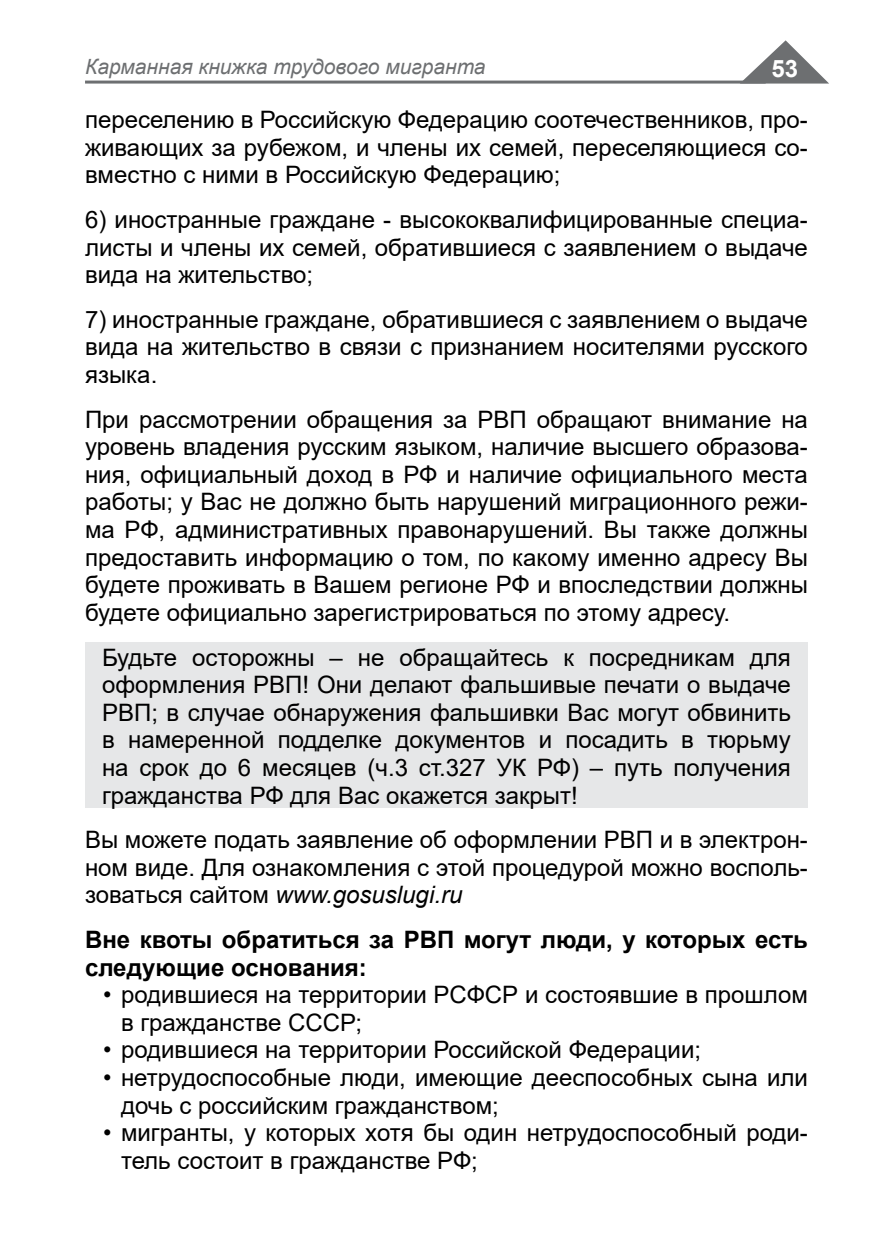
<style>
.page{position:relative;width:893px;height:1259px;background:#fff}
.page>*{position:absolute;margin:0;border:0;box-sizing:border-box;transform-origin:0 0}
.t1{font:24px/27.6px "Arial";color:#000;text-align:justify}
.t2{font:700 24px/27.6px "Arial";color:#000}
.t3{font:700 24px "Arial";color:#fff}
.t4{font:italic 21px "Arial";color:#6d6f71}
.s1{font-style:italic}
</style>
<div class="page">
<svg style="left:740px;top:40px;width:89px;height:44px"></svg>
<hr style="left:85px;top:81px;width:681px;height:3px;background:#6d6f71">
<div style="left:85px;top:642px;width:723px;height:166px;background:#e6e7e8"></div>
<p class="t4" style="left:85px;top:53px;width:402px">Карманная книжка трудового мигранта</p>
<p class="t3" style="left:771px;top:51px;width:28px">53</p>
<p class="t1" style="left:85px;top:106px;width:724px">переселению в Российскую Федерацию соотечественников, про&shy;живающих за рубежом, и члены их семей, переселяющиеся со&shy;вместно с ними в Российскую Федерацию;</p>
<p class="t1" style="left:85px;top:205px;width:724px">6) иностранные граждане - высококвалифицированные специа&shy;листы и члены их семей, обратившиеся с заявлением о выдаче вида на жительство;</p>
<p class="t1" style="left:85px;top:305px;width:724px">7) иностранные граждане, обратившиеся с заявлением о выдаче вида на жительство в связи с признанием носителями русского языка.</p>
<p class="t1" style="left:85px;top:405px;width:724px">При рассмотрении обращения за РВП обращают внимание на уровень владения русским языком, наличие высшего образова&shy;ния, официальный доход в РФ и наличие официального места работы; у Вас не должно быть нарушений миграционного режи&shy;ма РФ, административных правонарушений. Вы также должны предоставить информацию о том, по какому именно адресу Вы будете проживать в Вашем регионе РФ и впоследствии должны будете официально зарегистрироваться по этому адресу.</p>
<p class="t1" style="left:102px;top:643px;width:690px">Будьте осторожны – не обращайтесь к посредникам для оформления РВП! Они делают фальшивые печати о выдаче РВП; в случае обнаружения фальшивки Вас могут обвинить в намеренной подделке документов и посадить в тюрьму на срок до 6 месяцев (ч.3 ст.327 УК РФ) – путь получения гражданства РФ для Вас окажется закрыт!</p>
<p class="t1" style="left:85px;top:826px;width:724px">Вы можете подать заявление об оформлении РВП и в электрон&shy;ном виде. Для ознакомления с этой процедурой можно восполь&shy;зоваться сайтом <span class="s1">www.gosuslugi.ru</span></p>
<p class="t2" style="left:85px;top:926px;width:724px">Вне квоты обратиться за РВП могут люди, у которых есть следующие основания:</p>
<p class="t1" style="left:121px;top:981px;width:688px;text-indent:-18px">• родившиеся на территории РСФСР и состоявшие в прошлом в гражданстве СССР;</p>
<p class="t1" style="left:103px;top:1036px;width:599px">• родившиеся на территории Российской Федерации;</p>
<p class="t1" style="left:121px;top:1063px;width:688px;text-indent:-18px">• нетрудоспособные люди, имеющие дееспособных сына или дочь с российским гражданством;</p>
<p class="t1" style="left:121px;top:1119px;width:688px;text-indent:-18px">• мигранты, у которых хотя бы один нетрудоспособный роди&shy;тель состоит в гражданстве РФ;</p>
</div>
